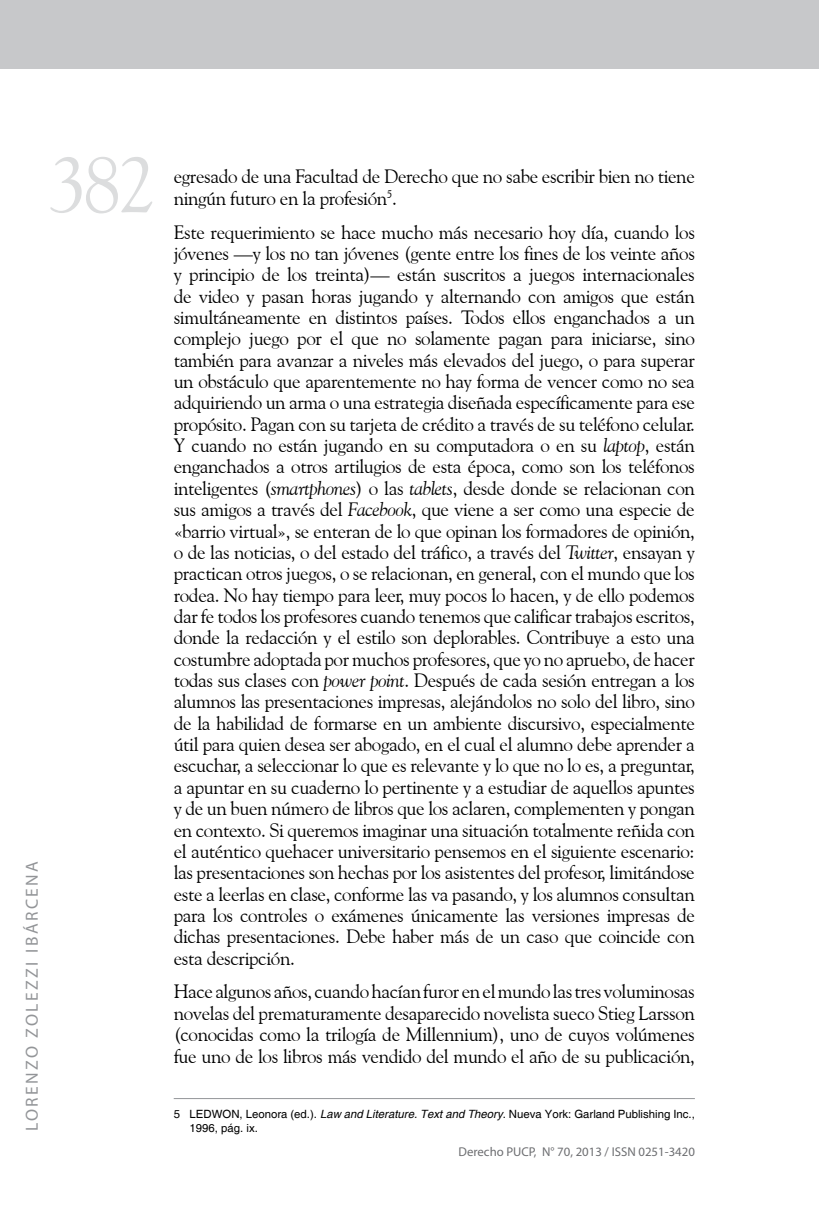
<style>
.page{position:relative;width:819px;height:1206px;background:#fff}
.page>*{position:absolute;margin:0;border:0;box-sizing:border-box;transform-origin:0 0}
.t1{font:78.75px "Goudy Old Style BT";color:#dcddde}
.t2{font:19.25px/21.3px "Goudy Old Style BT";letter-spacing:-.02em;color:#000;text-align:justify}
.t3{font:17.5px "Myriad Pro";letter-spacing:.14em;color:#939598}
.t4{font:12.78px "Myriad Pro";color:#6d6e71}
.t5{font:11.38px/14px "Helvetica";color:#000}
.t6{font:11.38px "Helvetica SC800";color:#000}
.s1{font-style:italic}
.s2{font-family:"Helvetica SC800"}
.s3{font-family:"Helvetica"}
</style>
<div class="page">
<div style="left:0;top:0;width:819px;height:69px;background:#c7c8ca"></div>
<hr style="left:174px;top:1098px;width:520px;height:1px;background:#939598">
<h1 class="t1" style="left:49px;top:136px;width:109px">382</h1>
<p class="t3" style="left:21px;top:1131px;width:272px;rotate:-90deg">Lorenzo Zolezzi I bárcena</p>
<p class="t2" style="left:174px;top:166px;width:522px">egresado de una Facultad de Derecho que no sabe escribir bien no tiene ningún futuro en la profesión<sup>5</sup>.</p>
<p class="t2" style="left:174px;top:221px;width:523px">Este requerimiento se hace mucho más necesario hoy día, cuando los jóvenes —y los no tan jóvenes (gente entre los fines de los veinte años y principio de los treinta)— están suscritos a juegos internacionales de video y pasan horas jugando y alternando con amigos que están simultáneamente en distintos países. Todos ellos enganchados a un complejo juego por el que no solamente pagan para iniciarse, sino también para avanzar a niveles más elevados del juego, o para superar un obstáculo que aparentemente no hay forma de vencer como no sea adquiriendo un arma o una estrategia diseñada específicamente para ese propósito. Pagan con su tarjeta de crédito a través de su teléfono celular.<br>Y cuando no están jugando en su computadora o en su <span class="s1">laptop</span>, están enganchados a otros artilugios de esta época, como son los teléfonos inteligentes (<span class="s1">smartphones</span>) o las <span class="s1">tablets</span>, desde donde se relacionan con sus amigos a través del <span class="s1">Facebook</span>, que viene a ser como una especie de «barrio virtual», se enteran de lo que opinan los formadores de opinión, o de las noticias, o del estado del tráfico, a través del <span class="s1">Twitter</span>, ensayan y practican otros juegos, o se relacionan, en general, con el mundo que los rodea. No hay tiempo para leer, muy pocos lo hacen, y de ello podemos dar fe todos los profesores cuando tenemos que calificar trabajos escritos, donde la redacción y el estilo son deplorables. Contribuye a esto una costumbre adoptada por muchos profesores, que yo no apruebo, de hacer todas sus clases con <span class="s1">power point</span>. Después de cada sesión entregan a los alumnos las presentaciones impresas, alejándolos no solo del libro, sino de la habilidad de formarse en un ambiente discursivo, especialmente útil para quien desea ser abogado, en el cual el alumno debe aprender a escuchar, a seleccionar lo que es relevante y lo que no lo es, a preguntar, a apuntar en su cuaderno lo pertinente y a estudiar de aquellos apuntes y de un buen número de libros que los aclaren, complementen y pongan en contexto. Si queremos imaginar una situación totalmente reñida con el auténtico quehacer universitario pensemos en el siguiente escenario: las presentaciones son hechas por los asistentes del profesor, limitándose este a leerlas en clase, conforme las va pasando, y los alumnos consultan para los controles o exámenes únicamente las versiones impresas de dichas presentaciones. Debe haber más de un caso que coincide con esta descripción.</p>
<p class="t2" style="left:174px;top:980px;width:522px">Hace algunos años, cuando hacían furor en el mundo las tres voluminosas novelas del prematuramente desaparecido novelista sueco Stieg Larsson (conocidas como la trilogía de Millennium), uno de cuyos volúmenes fue uno de los libros más vendido del mundo el año de su publicación,</p>
<p class="t5" style="left:190px;top:1106px;width:506px;text-indent:22px"><span class="s2">WON ,</span> Leonora (ed.). <span class="s1">Law and Literature. Text and Theory</span>. Nueva York: Garland Publishing Inc.,<br>1996, pág. ix.</p>
<p class="t6" style="left:174px;top:1106px;width:24px"><span class="s3">5</span> LED</p>
<p class="t4" style="left:458px;top:1144px;width:160px">Derecho PUCP, N° 70, 2013 / ISSN</p>
<p class="t4" style="left:638px;top:1144px;width:58px">0251-3420</p>
</div>
